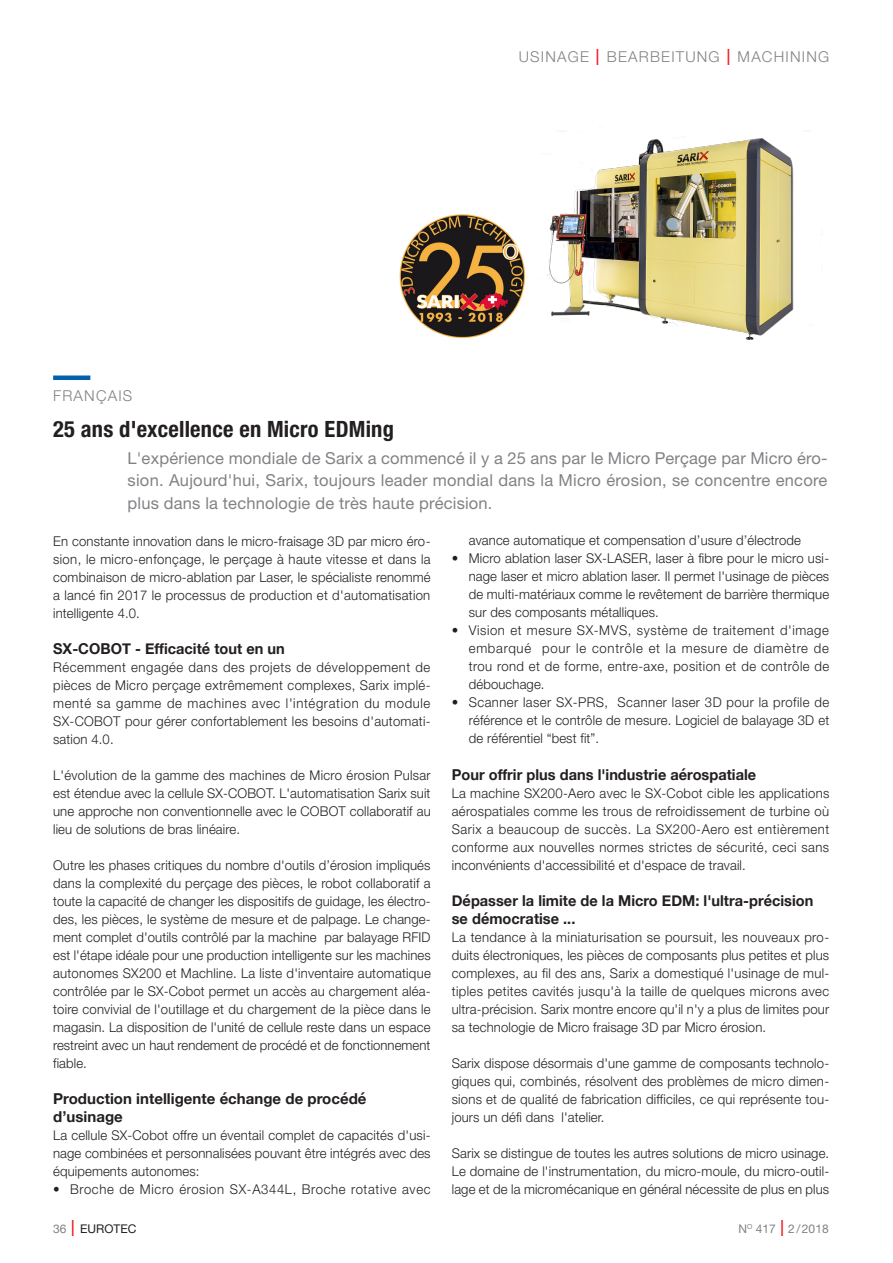
<style>
.page{position:relative;width:893px;height:1263px;background:#fff}
.page>*{position:absolute;margin:0;border:0;box-sizing:border-box;transform-origin:0 0}
._04_Titre_fr{font:700 condensed 22.5px "Helvetica Neue";letter-spacing:.01em;color:#231f20}
._16_Lead_f{font:16.5px/22.5px "Helvetica Neue";letter-spacing:.01em;color:#808285;text-align:justify}
._02_Sous-titre_fr{font:700 15px/18px "Helvetica Neue";color:#231f20}
.Normal_e{font:300 15px "Helvetica Neue";letter-spacing:.08em;color:#808285}
._19_Langue{font:300 15px "Helvetica Neue";letter-spacing:.08em;color:#808285}
._00_Texte_fr{font:300 13.5px/18px "Helvetica Neue";letter-spacing:.01em;color:#231f20;text-align:justify}
._00_Texte_fr-2{font:300 13.5px "Helvetica Neue";letter-spacing:.05em;color:#231f20}
.t1{font:12px "Helvetica Neue";color:#808285}
.t2{font:12px "Helvetica Neue";color:#231f20}
.s1{font-stretch:condensed;font-size:22.5px;color:#ee1d23}
.s2{color:#808285}
.s3{font-weight:300;font-stretch:condensed;font-size:22.5px;color:#ee1d23}
</style>
<div class="page">
<img style="left:399px;top:214px;width:127px;height:125px">
<div style="left:53px;top:375px;width:37px;height:5px;background:#0161ab"></div>
<img style="left:547px;top:131px;width:247px;height:208px">
<p class="Normal_e" style="left:519px;top:47px;width:312px">USINAGE <span class="s1">I</span> BEARBEITUNG <span class="s1">I</span> MACHINING</p>
<p class="_19_Langue" style="left:53px;top:387px;width:81px">FRANÇAIS</p>
<p class="_04_Titre_fr" style="left:53px;top:415px;width:342px">25 ans d'excellence en Micro EDMing</p>
<p class="_16_Lead_f" style="left:128px;top:446px;width:701px">L'expérience mondiale de Sarix a commencé il y a 25 ans par le Micro Perçage par Micro éro&shy;sion. Aujourd'hui, Sarix, toujours leader mondial dans la Micro érosion, se concentre encore plus dans la technologie de très haute précision.</p>
<p class="_00_Texte_fr" style="left:53px;top:532px;width:379px">En constante innovation dans le micro-fraisage 3D par micro éro&shy;sion, le micro-enfonçage, le perçage à haute vitesse et dans la combinaison de micro-ablation par Laser, le spécialiste renommé a lancé fin 2017 le processus de production et d'automatisation intelligente 4.0.</p>
<p class="_02_Sous-titre_fr" style="left:53px;top:640px;width:233px">SX-COBOT - Efficacité tout en un</p>
<p class="_00_Texte_fr" style="left:53px;top:658px;width:379px">Récemment engagée dans des projets de développement de pièces de Micro perçage extrêmement complexes, Sarix implé&shy;menté sa gamme de machines avec l'intégration du module SX-COBOT pour gérer confortablement les besoins d'automati&shy;sation 4.0.</p>
<p class="_00_Texte_fr" style="left:53px;top:766px;width:379px">L'évolution de la gamme des machines de Micro érosion Pulsar est étendue avec la cellule SX-COBOT. L'automatisation Sarix suit une approche non conventionnelle avec le COBOT collaboratif au lieu de solutions de bras linéaire.</p>
<p class="_00_Texte_fr" style="left:53px;top:856px;width:379px">Outre les phases critiques du nombre d'outils d’érosion impliqués dans la complexité du perçage des pièces, le robot collaboratif a toute la capacité de changer les dispositifs de guidage, les électro&shy;des, les pièces, le système de mesure et de palpage. Le change&shy;ment complet d'outils contrôlé par la machine par balayage RFID est l'étape idéale pour une production intelligente sur les machines autonomes SX200 et Machline. La liste d'inventaire automatique contrôlée par le SX-Cobot permet un accès au chargement aléa&shy;toire convivial de l'outillage et du chargement de la pièce dans le magasin. La disposition de l'unité de cellule reste dans un espace restreint avec un haut rendement de procédé et de fonctionnement fiable.</p>
<p class="_02_Sous-titre_fr" style="left:53px;top:1090px;width:315px">Production intelligente échange de procédé d’usinage</p>
<p class="_00_Texte_fr" style="left:53px;top:1126px;width:379px">La cellule SX-Cobot offre un éventail complet de capacités d'usi&shy;nage combinées et personnalisées pouvant être intégrés avec des équipements autonomes:</p>
<p class="_00_Texte_fr-2" style="left:53px;top:1181px;width:379px">• Broche de Micro érosion SX-A344L, Broche rotative avec</p>
<p class="_00_Texte_fr" style="left:469px;top:531px;width:334px">avance automatique et compensation d’usure d’électrode</p>
<p class="_00_Texte_fr" style="left:469px;top:549px;width:362px;text-indent:-17px">• Micro ablation laser SX-LASER, laser à fibre pour le micro usi&shy;nage laser et micro ablation laser. Il permet l'usinage de pièces de multi-matériaux comme le revêtement de barrière thermique sur des composants métalliques.</p>
<p class="_00_Texte_fr" style="left:469px;top:621px;width:362px;text-indent:-17px">• Vision et mesure SX-MVS, système de traitement d'image embarqué pour le contrôle et la mesure de diamètre de trou rond et de forme, entre-axe, position et de contrôle de débouchage.</p>
<p class="_00_Texte_fr" style="left:469px;top:693px;width:362px;text-indent:-17px">• Scanner laser SX-PRS, Scanner laser 3D pour la profile de référence et le contrôle de mesure. Logiciel de balayage 3D et de référentiel “best fit”.</p>
<p class="_02_Sous-titre_fr" style="left:452px;top:766px;width:306px">Pour offrir plus dans l'industrie aérospatiale</p>
<p class="_00_Texte_fr" style="left:452px;top:784px;width:379px">La machine SX200-Aero avec le SX-Cobot cible les applications aérospatiales comme les trous de refroidissement de turbine où Sarix a beaucoup de succès. La SX200-Aero est entièrement conforme aux nouvelles normes strictes de sécurité, ceci sans inconvénients d'accessibilité et d'espace de travail.</p>
<p class="_02_Sous-titre_fr" style="left:452px;top:892px;width:363px">Dépasser la limite de la Micro EDM: l'ultra-précision se démocratise ...</p>
<p class="_00_Texte_fr" style="left:452px;top:928px;width:379px">La tendance à la miniaturisation se poursuit, les nouveaux pro&shy;duits électroniques, les pièces de composants plus petites et plus complexes, au fil des ans, Sarix a domestiqué l'usinage de mul&shy;tiples petites cavités jusqu'à la taille de quelques microns avec ultra-précision. Sarix montre encore qu'il n'y a plus de limites pour sa technologie de Micro fraisage 3D par Micro érosion.</p>
<p class="_00_Texte_fr" style="left:452px;top:1054px;width:379px">Sarix dispose désormais d'une gamme de composants technolo&shy;giques qui, combinés, résolvent des problèmes de micro dimen&shy;sions et de qualité de fabrication difficiles, ce qui représente tou&shy;jours un défi dans l'atelier.</p>
<p class="_00_Texte_fr" style="left:452px;top:1144px;width:379px">Sarix se distingue de toutes les autres solutions de micro usinage.<br>Le domaine de l'instrumentation, du micro-moule, du micro-outil&shy;lage et de la micromécanique en général nécessite de plus en plus</p>
<p class="t2" style="left:53px;top:1221px;width:85px"><span class="s2">36</span> <span class="s3">I</span> EUROTEC</p>
<p class="t1" style="left:738px;top:1221px;width:92px">N<sup>O</sup> 417 <span class="s3">I</span> 2/2018</p>
</div>
